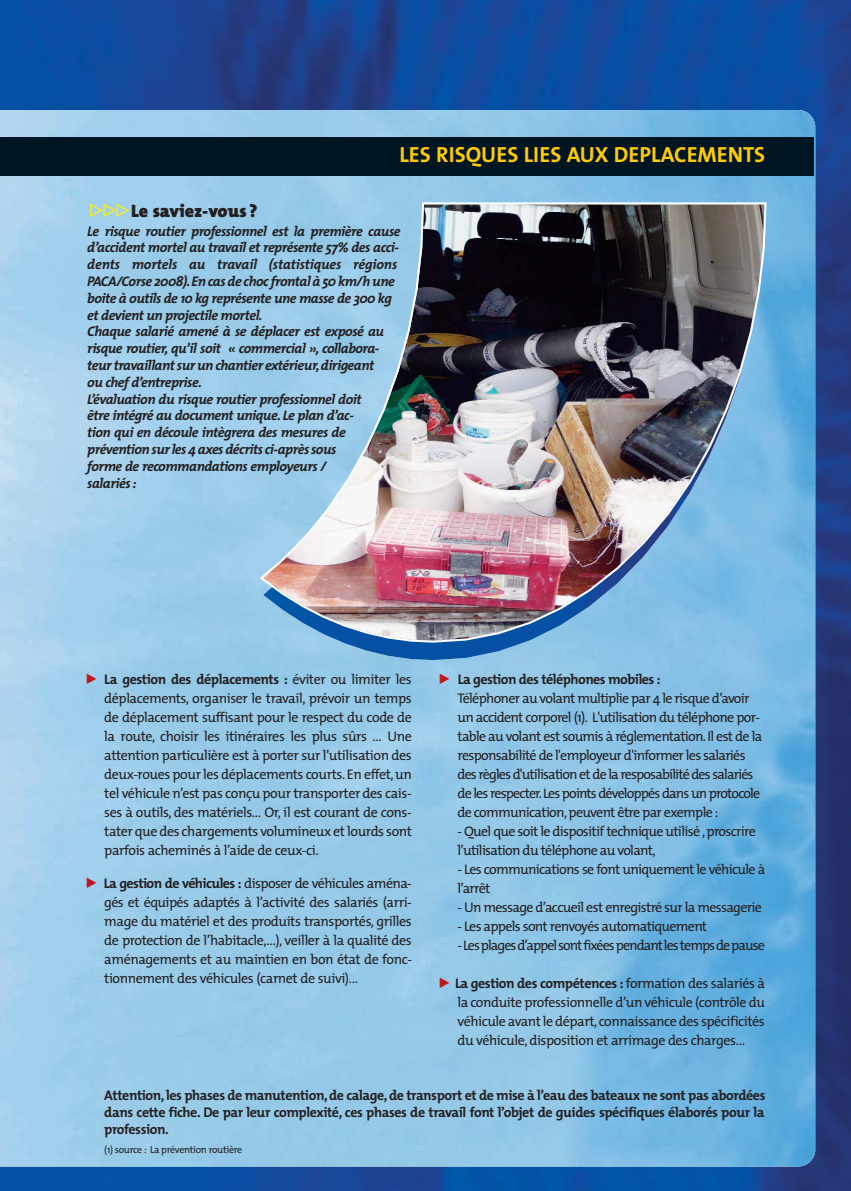
<style>
.page{position:relative;width:851px;height:1191px;background:#fff}
.page>*{position:absolute;margin:0;border:0;box-sizing:border-box;transform-origin:0 0}
.t1{font:700 22px "The Mix";color:#ffcb04}
.t2{font:900 18px "The Mix";color:#231f20}
.t3{font:14px/19px "The Mix";letter-spacing:-.05em;color:#231f20;text-align:justify}
.t4{font:italic 700 14px/16.8px "The Mix";letter-spacing:-.035em;color:#231f20}
.t5{font:700 14px/16.8px "The Mix";letter-spacing:-.03em;color:#231f20;text-align:justify}
.t6{font:14px "The Mix";letter-spacing:-.07em;color:#231f20}
.t7{font:10px "The Mix";letter-spacing:-.03em;color:#231f20}
.s1{color:#fff200}
.s2{font-weight:700}
</style>
<div class="page">
<img style="left:0;top:0;width:850px;height:1191px">
<img style="left:0;top:110px;width:815px;height:1056px">
<div style="left:0;top:137px;width:813px;height:39px;background:#001522"></div>
<img style="left:263px;top:642px;width:501px;height:18px">
<img style="left:259px;top:202px;width:507px;height:440px">
<svg style="left:87px;top:674px;width:9px;height:10px"></svg>
<svg style="left:87px;top:878px;width:9px;height:10px"></svg>
<svg style="left:440px;top:674px;width:9px;height:10px"></svg>
<svg style="left:440px;top:978px;width:9px;height:10px"></svg>
<h1 class="t1" style="left:399px;top:146px;width:367px">LES RISQUES LIES AUX DEPLACEMENTS</h1>
<p class="t2" style="left:87px;top:204px;width:172px"><span class="s1">▲▲▲</span>Le saviez-vous ?</p>
<p class="t4" style="left:87px;top:224px;width:315px">Le risque routier professionnel est la première cause d’accident mortel au travail et représente 57% des acci&shy;dents mortels au travail (statistiques régions PACA/Corse 2008). En cas de choc frontal à 50 km/h une boite à outils de 10 kg représente une masse de 300 kg et devient un projectile mortel.<br>Chaque salarié amené à se déplacer est exposé au risque routier, qu’il soit « commercial », collabora&shy;teur travaillant sur un chantier extérieur, dirigeant<br>ou chef d’entreprise.<br>L’évaluation du risque routier professionnel doit<br>être intégré au document unique. Le plan d’ac-<br>tion qui en découle intègrera des mesures de prévention sur les 4 axes décrits ci-après sous<br>forme de recommandations employeurs /<br>salariés :</p>
<p class="t3" style="left:104px;top:671px;width:309px"><span class="s2">La gestion des déplacements :</span> éviter ou limiter les déplacements, organiser le travail, prévoir un temps de déplacement suffisant pour le respect du code de la route, choisir les itinéraires les plus sûrs … Une attention particulière est à porter sur l’utilisation des deux-roues pour les déplacements courts. En effet, un tel véhicule n’est pas conçu pour transporter des cais&shy;ses à outils, des matériels… Or, il est courant de cons&shy;tater que des chargements volumineux et lourds sont parfois acheminés à l’aide de ceux-ci.</p>
<p class="t3" style="left:104px;top:875px;width:309px"><span class="s2">La gestion de véhicules :</span> disposer de véhicules aména&shy;gés et équipés adaptés à l’activité des salariés (arri&shy;mage du matériel et des produits transportés, grilles de protection de l’habitacle,…), veiller à la qualité des aménagements et au maintien en bon état de fonc&shy;tionnement des véhicules (carnet de suivi)…</p>
<p class="t5" style="left:457px;top:672px;width:204px">La gestion des téléphones mobiles :</p>
<p class="t3" style="left:457px;top:690px;width:306px;text-align:left">Téléphoner au volant multiplie par 4 le risque d’avoir un accident corporel (1). L'utilisation du téléphone por&shy;table au volant est soumis à réglementation. Il est de la responsabilité de l'employeur d'informer les salariés des règles d'utilisation et de la resposabilité des salariés de les respecter. Les points développés dans un protocole de communication, peuvent être par exemple :</p>
<p class="t3" style="left:457px;top:823px;width:300px">- Quel que soit le dispositif technique utilisé , proscrire l’utilisation du téléphone au volant,</p>
<p class="t3" style="left:457px;top:861px;width:309px">- Les communications se font uniquement le véhicule à l’arrêt</p>
<p class="t3" style="left:457px;top:899px;width:306px">- Un message d’accueil est enregistré sur la messagerie</p>
<p class="t3" style="left:457px;top:918px;width:251px">- Les appels sont renvoyés automatiquement</p>
<p class="t6" style="left:457px;top:940px;width:309px">- Les plages d’appel sont fixées pendant les temps de pause</p>
<p class="t3" style="left:455px;top:975px;width:311px"><span class="s2">La gestion des compétences :</span> formation des salariés à la conduite professionnelle d’un véhicule (contrôle du véhicule avant le départ, connaissance des spécificités du véhicule, disposition et arrimage des charges…</p>
<p class="t5" style="left:104px;top:1088px;width:662px">Attention, les phases de manutention, de calage, de transport et de mise à l’eau des bateaux ne sont pas abordées dans cette fiche. De par leur complexité, ces phases de travail font l’objet de guides spécifiques élaborés pour la profession.</p>
<p class="t7" style="left:104px;top:1145px;width:139px">(1) source : La prévention routière</p>
</div>
